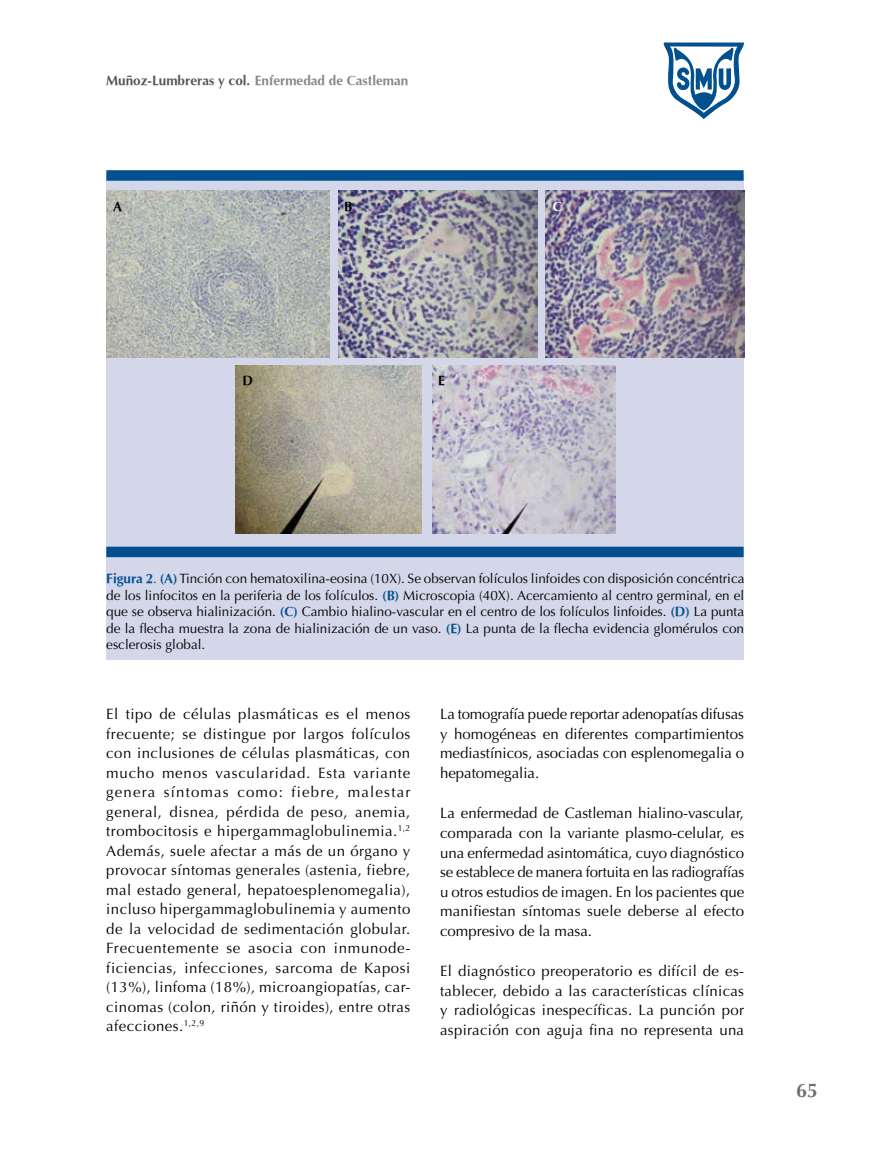
<style>
.page{position:relative;width:893px;height:1149px;background:#fff}
.page>*{position:absolute;margin:0;border:0;box-sizing:border-box;transform-origin:0 0}
.t1{font:700 19.5px "Optima";color:#706f6f}
.t2{font:15px/19.5px "Optima";letter-spacing:.01em;color:#000;text-align:justify}
.t3{font:13.5px/16.5px "Optima";color:#000;text-align:justify}
.t4{font:700 13.5px "Optima";color:#878787}
.t5{font:700 13.5px "Optima";color:#000}
.t6{font:700 13.5px "Optima";color:#fff}
.s1{color:#575756}
.s2{font-weight:700;color:#015190}
.s3{color:#015190}
</style>
<div class="page">
<div style="left:106px;top:175px;width:638px;height:484px;background:#d4d7e9"></div>
<div style="left:106px;top:546px;width:638px;height:11px;background:#015190"></div>
<div style="left:106px;top:170px;width:638px;height:11px;background:#015190"></div>
<img style="left:106px;top:191px;width:224px;height:166px">
<img style="left:338px;top:191px;width:199px;height:166px">
<img style="left:546px;top:191px;width:198px;height:167px">
<img style="left:235px;top:366px;width:187px;height:167px">
<img style="left:432px;top:366px;width:183px;height:167px">
<svg style="left:663px;top:42px;width:81px;height:77px"></svg>
<p class="t4" style="left:106px;top:73px;width:304px"><span class="s1">Muñoz-Lumbreras y col.</span> Enfermedad de Castleman</p>
<p class="t5" style="left:113px;top:198px;width:11px">A</p>
<p class="t5" style="left:344px;top:198px;width:10px">B</p>
<p class="t6" style="left:553px;top:198px;width:11px">C</p>
<p class="t5" style="left:242px;top:372px;width:12px">D</p>
<p class="t5" style="left:438px;top:372px;width:8px">E</p>
<p class="t3" style="left:106px;top:570px;width:640px"><span class="s2">Figura 2</span><span class="s3">.</span> <span class="s2">(A)</span> Tinción con hematoxilina-eosina (10X). Se observan folículos linfoides con disposición concéntrica de los linfocitos en la periferia de los folículos. <span class="s2">(B)</span> Microscopia (40X). Acercamiento al centro germinal, en el que se observa hialinización. <span class="s2">(C)</span> Cambio hialino-vascular en el centro de los folículos linfoides. <span class="s2">(D)</span> La punta de la flecha muestra la zona de hialinización de un vaso. <span class="s2">(E)</span> La punta de la flecha evidencia glomérulos con esclerosis global.</p>
<p class="t2" style="left:106px;top:704px;width:306px">El tipo de células plasmáticas es el menos frecuente; se distingue por largos folículos con inclusiones de células plasmáticas, con mucho menos vascularidad. Esta variante genera síntomas como: fiebre, malestar general, disnea, pérdida de peso, anemia, trombocitosis e hipergammaglobulinemia.<sup>1,2<br></sup>Además, suele afectar a más de un órgano y provocar síntomas generales (astenia, fiebre, mal estado general, hepatoesplenomegalia), incluso hipergammaglobulinemia y aumento de la velocidad de sedimentación globular.<br>Frecuentemente se asocia con inmunode&shy;ficiencias, infecciones, sarcoma de Kaposi (13%), linfoma (18%), microangiopatías, car&shy;cinomas (colon, riñón y tiroides), entre otras afecciones.<sup>1,2,9</sup></p>
<p class="t2" style="left:440px;top:704px;width:306px">La tomografía puede reportar adenopatías difusas y homogéneas en diferentes compartimientos mediastínicos, asociadas con esplenomegalia o hepatomegalia.</p>
<p class="t2" style="left:440px;top:803px;width:306px">La enfermedad de Castleman hialino-vascular, comparada con la variante plasmo-celular, es una enfermedad asintomática, cuyo diagnóstico se establece de manera fortuita en las radiografías u otros estudios de imagen. En los pacientes que manifiestan síntomas suele deberse al efecto compresivo de la masa.</p>
<p class="t2" style="left:440px;top:961px;width:306px">El diagnóstico preoperatorio es difícil de es&shy;tablecer, debido a las características clínicas y radiológicas inespecíficas. La punción por aspiración con aguja fina no representa una</p>
<h1 class="t1" style="left:796px;top:1079px;width:23px">65</h1>
</div>
